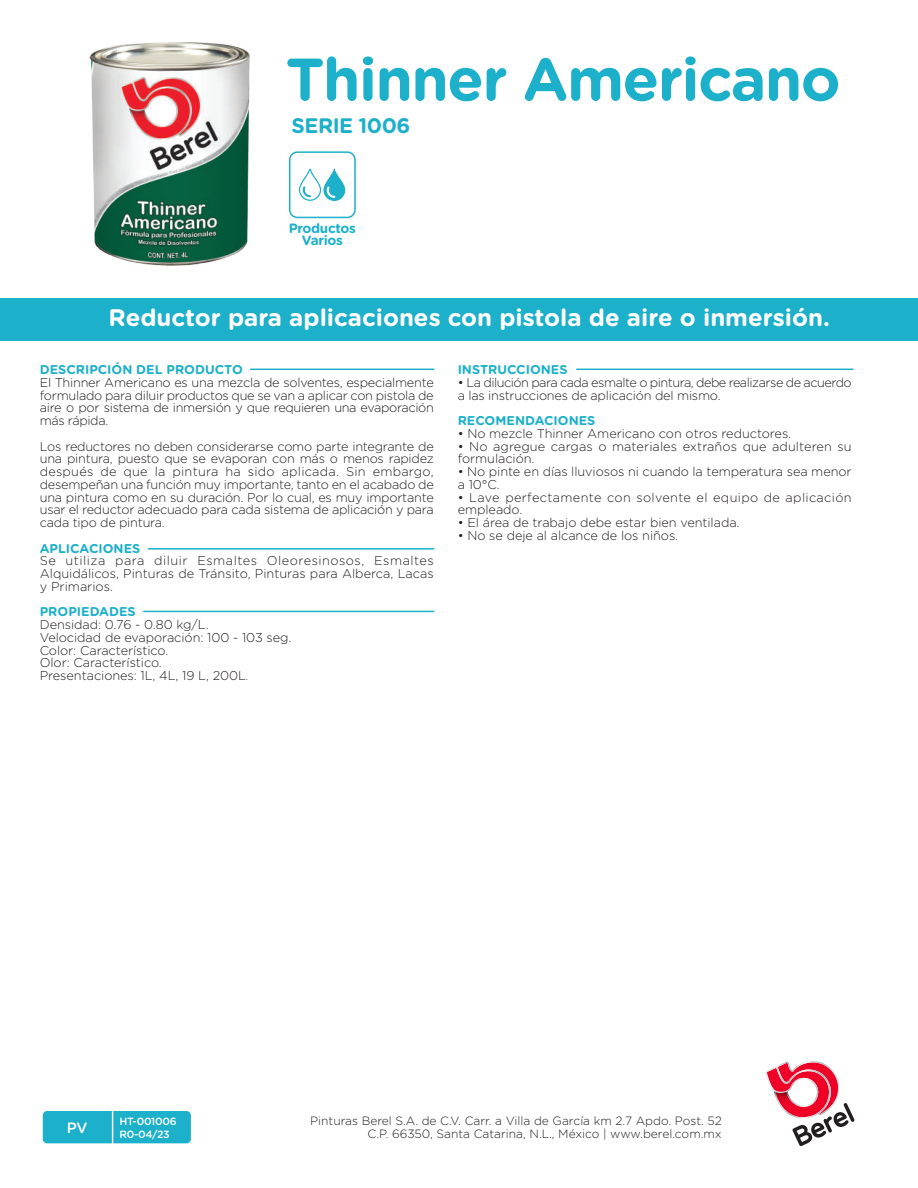
<style>
.page{position:relative;width:918px;height:1188px;background:#fff}
.page>*{position:absolute;margin:0;border:0;box-sizing:border-box;transform-origin:0 0}
.t1{font:700 60px "Gotham Rounded";letter-spacing:-.025em;color:#1cb0ca}
.t2{font:700 24px "Gotham Rounded";color:#fff}
.t3{font:700 21px "Gotham Rounded";letter-spacing:-.025em;color:#1cb0ca}
.t4{font:500 15px "Gotham Rounded";color:#fff}
.t5{font:700 13.5px/12.1px "Gotham Rounded";letter-spacing:-.025em;color:#1cb0ca;text-align:center}
.t6{font:300 12.75px/12.8px "Gotham Rounded";letter-spacing:-.005em;color:#231f20}
.t7{font:300 12.75px/12.8px "Gotham Rounded";letter-spacing:-.04em;color:#231f20}
.t8{font:700 12.75px "Gotham Rounded";color:#1cb0ca}
.t9{font:300 12.75px/12.8px "Gotham Rounded";letter-spacing:.025em;color:#231f20}
.t10{font:300 12px/13.5px "Gotham Rounded";color:#231f20;text-align:right}
.t11{font:500 10.5px/13.5px "Gotham Rounded";letter-spacing:-.025em;color:#fff}
.s1{font-size:10.5px}
</style>
<div class="page">
<svg style="left:766px;top:1061px;width:88px;height:85px"></svg>
<div style="left:43px;top:1111px;width:148px;height:32px;background:#1cb0ca;border-radius:4px"></div>
<hr style="left:112px;top:1109px;width:1px;height:36px;background:#fff">
<hr style="left:577px;top:369px;width:276px;height:1px;background:#1cb0ca">
<hr style="left:144px;top:611px;width:290px;height:1px;background:#1cb0ca">
<hr style="left:148px;top:548px;width:286px;height:2px;background:#1cb0ca">
<hr style="left:251px;top:369px;width:183px;height:1px;background:#1cb0ca">
<div style="left:0;top:298px;width:918px;height:42px;background:#1cb0ca"></div>
<svg style="left:289px;top:151px;width:67px;height:67px"></svg>
<img style="left:89px;top:42px;width:160px;height:224px">
<h1 class="t1" style="left:286px;top:35px;width:556px">Thinner Americano</h1>
<h3 class="t3" style="left:292px;top:110px;width:120px">SERIE 1006</h3>
<p class="t5" style="left:289px;top:221px;width:69px">Productos<br>Varios</p>
<h2 class="t2" style="left:109px;top:300px;width:723px">Reductor para aplicaciones con pistola de aire o inmersión.</h2>
<p class="t8" style="left:40px;top:360px;width:205px">DESCRIPCIÓN DEL PRODUCTO</p>
<p class="t6" style="left:40px;top:375px;width:396px;text-align:justify">El Thinner Americano es una mezcla de solventes, especialmente formulado para diluir productos que se van a aplicar con pistola de aire o por sistema de inmersión y que requieren una evaporación más rápida.</p>
<p class="t6" style="left:40px;top:439px;width:396px;text-align:justify">Los reductores no deben considerarse como parte integrante de una pintura, puesto que se evaporan con más o menos rapidez después de que la pintura ha sido aplicada. Sin embargo, desempeñan una función muy importante, tanto en el acabado de una pintura como en su duración. Por lo cual, es muy importante usar el reductor adecuado para cada sistema de aplicación y para cada tipo de pintura.</p>
<p class="t8" style="left:40px;top:539px;width:102px">APLICACIONES</p>
<p class="t6" style="left:40px;top:554px;width:396px;text-align:justify">Se utiliza para diluir Esmaltes Oleoresinosos, Esmaltes Alquidálicos, Pinturas de Tránsito, Pinturas para Alberca, Lacas y Primarios.</p>
<p class="t8" style="left:40px;top:603px;width:97px">PROPIEDADES</p>
<p class="t6" style="left:40px;top:618px;width:253px">Densidad: 0.76 - 0.80 kg/L.<br>Velocidad de evaporación: 100 - 103 seg.<br>Color: Característico.<br>Olor: Característico.<br>Presentaciones: 1L, 4L, 19 L, 200L<span class="s1">.</span></p>
<p class="t8" style="left:458px;top:360px;width:111px">INSTRUCCIONES</p>
<p class="t7" style="left:458px;top:375px;width:396px">• La dilución para cada esmalte o pintura, debe realizarse de acuerdo a las instrucciones de aplicación del mismo.</p>
<p class="t8" style="left:458px;top:411px;width:139px">RECOMENDACIONES</p>
<p class="t6" style="left:458px;top:426px;width:335px">• No mezcle Thinner Americano con otros reductores.</p>
<p class="t6" style="left:458px;top:439px;width:396px">• No agregue cargas o materiales extraños que adulteren su formulación.</p>
<p class="t6" style="left:458px;top:465px;width:395px">• No pinte en días lluviosos ni cuando la temperatura sea menor a 10°C.</p>
<p class="t9" style="left:458px;top:490px;width:395px">• Lave perfectamente con solvente el equipo de aplicación empleado.</p>
<p class="t6" style="left:458px;top:516px;width:283px">• El área de trabajo debe estar bien ventilada.</p>
<p class="t6" style="left:458px;top:528px;width:222px">• No se deje al alcance de los niños.</p>
<p class="t4" style="left:67px;top:1117px;width:22px">PV</p>
<p class="t11" style="left:119px;top:1114px;width:59px">HT-001006<br>R0-04/23</p>
<p class="t10" style="left:310px;top:1113px;width:413px">Pinturas Berel S.A. de C.V. Carr. a Villa de García km 2.7 Apdo. Post. 52<br>C.P. 66350, Santa Catarina, N.L., México | www.berel.com.mx</p>
</div>
